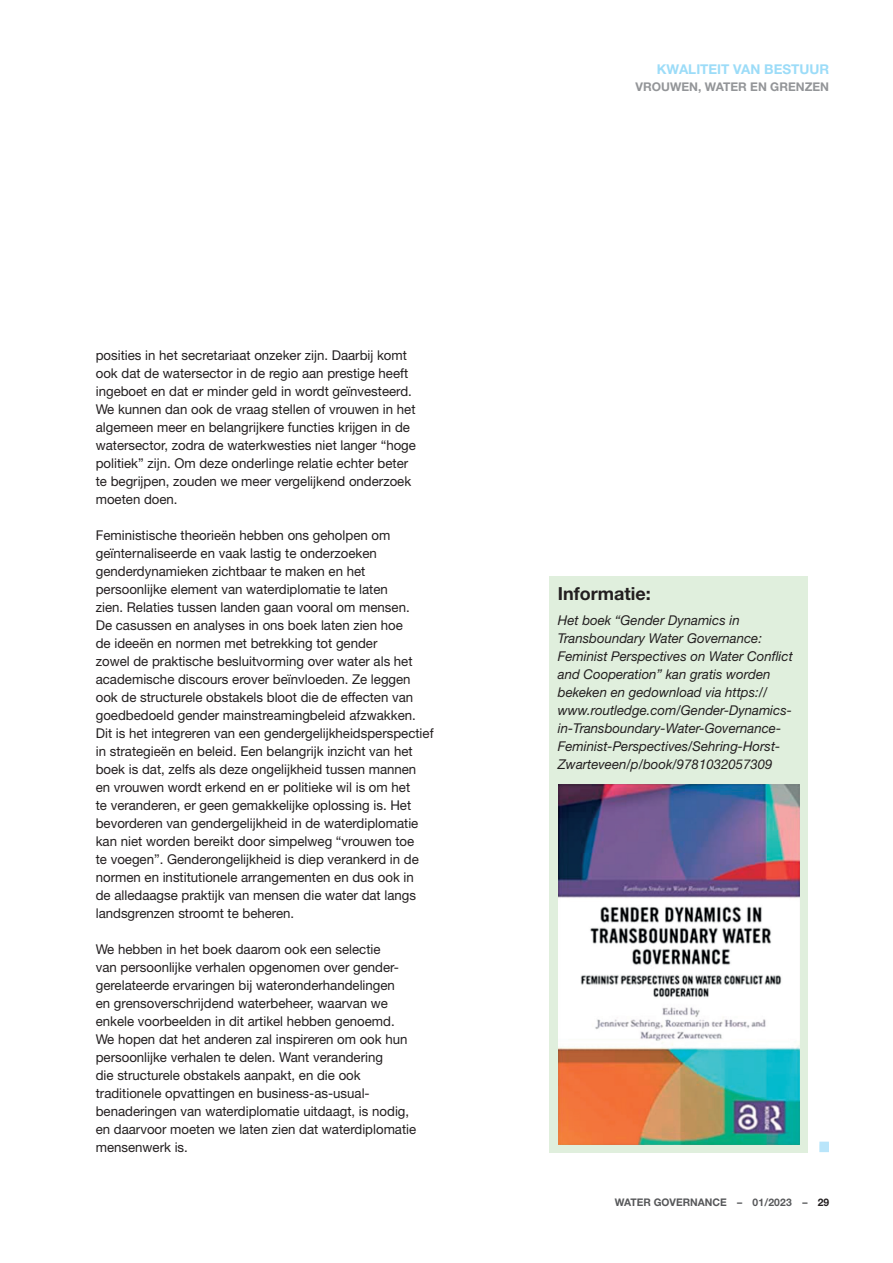
<style>
.page{position:relative;width:893px;height:1263px;background:#fff}
.page>*{position:absolute;margin:0;border:0;box-sizing:border-box;transform-origin:0 0}
.t1{font:700 18px "Helvetica Neue";color:#231f20}
.t2{font:13.5px/18px "Helvetica Neue";color:#231f20}
.t3{font:italic 13.5px/18px "Helvetica Neue";color:#231f20}
.t4{font:700 13.5px "Helvetica Neue";color:#9cdcf8}
.t5{font:700 12px "Helvetica Neue";color:#939598}
.t6{font:700 10.5px "Helvetica Neue";color:#57585a}
.s1{color:#231f20}
</style>
<div class="page">
<div style="left:549px;top:576px;width:259px;height:576px;background:#e0efdd"></div>
<img style="left:558px;top:785px;width:241px;height:360px">
<div style="left:819px;top:1142px;width:10px;height:10px;background:#b9e5fa"></div>
<p class="t2" style="left:96px;top:346px;width:322px">posities in het secretariaat onzeker zijn. Daarbij komt ook dat de watersector in de regio aan prestige heeft ingeboet en dat er minder geld in wordt geïnvesteerd.<br>We kunnen dan ook de vraag stellen of vrouwen in het algemeen meer en belangrijkere functies krijgen in de watersector, zodra de waterkwesties niet langer “hoge politiek” zijn. Om deze onderlinge relatie echter beter te begrijpen, zouden we meer vergelijkend onderzoek moeten doen.</p>
<p class="t2" style="left:96px;top:526px;width:339px">Feministische theorieën hebben ons geholpen om geïnternaliseerde en vaak lastig te onderzoeken genderdynamieken zichtbaar te maken en het persoonlijke element van waterdiplomatie te laten<br>zien. Relaties tussen landen gaan vooral om mensen.<br>De casussen en analyses in ons boek laten zien hoe<br>de ideeën en normen met betrekking tot gender<br>zowel de praktische besluitvorming over water als het academische discours erover beïnvloeden. Ze leggen ook de structurele obstakels bloot die de effecten van goedbedoeld gender mainstreamingbeleid afzwakken.<br>Dit is het integreren van een gendergelijkheidsperspectief in strategieën en beleid. Een belangrijk inzicht van het boek is dat, zelfs als deze ongelijkheid tussen mannen en vrouwen wordt erkend en er politieke wil is om het<br>te veranderen, er geen gemakkelijke oplossing is. Het bevorderen van gendergelijkheid in de waterdiplomatie kan niet worden bereikt door simpelweg “vrouwen toe<br>te voegen”. Genderongelijkheid is diep verankerd in de normen en institutionele arrangementen en dus ook in<br>de alledaagse praktijk van mensen die water dat langs landsgrenzen stroomt te beheren.</p>
<p class="t2" style="left:96px;top:940px;width:322px">We hebben in het boek daarom ook een selectie<br>van persoonlijke verhalen opgenomen over gender&shy;gerelateerde ervaringen bij wateronderhandelingen<br>en grensoverschrijdend waterbeheer, waarvan we enkele voorbeelden in dit artikel hebben genoemd.<br>We hopen dat het anderen zal inspireren om ook hun persoonlijke verhalen te delen. Want verandering<br>die structurele obstakels aanpakt, en die ook traditionele opvattingen en business-as-usual&shy;benaderingen van waterdiplomatie uitdaagt, is nodig, en daarvoor moeten we laten zien dat waterdiplomatie mensenwerk is.</p>
<p class="t4" style="left:657px;top:61px;width:174px">KWALITEIT VAN BESTUUR</p>
<p class="t5" style="left:636px;top:80px;width:195px">VROUWEN, WATER EN GRENZEN</p>
<h1 class="t1" style="left:558px;top:582px;width:94px">Informatie:</h1>
<p class="t3" style="left:558px;top:611px;width:236px">Het boek “Gender Dynamics in Transboundary Water Governance:<br>Feminist Perspectives on Water Conflict and Cooperation” kan gratis worden bekeken en gedownload via https:// www.routledge.com/Gender-Dynamics&shy;in-Transboundary-Water-Governance-Feminist-Perspectives/Sehring-Horst-Zwarteveen/p/book/9781032057309</p>
<p class="t6" style="left:615px;top:1196px;width:216px">WATER GOVERNANCE – 01/2023 – <span class="s1">29</span></p>
</div>
